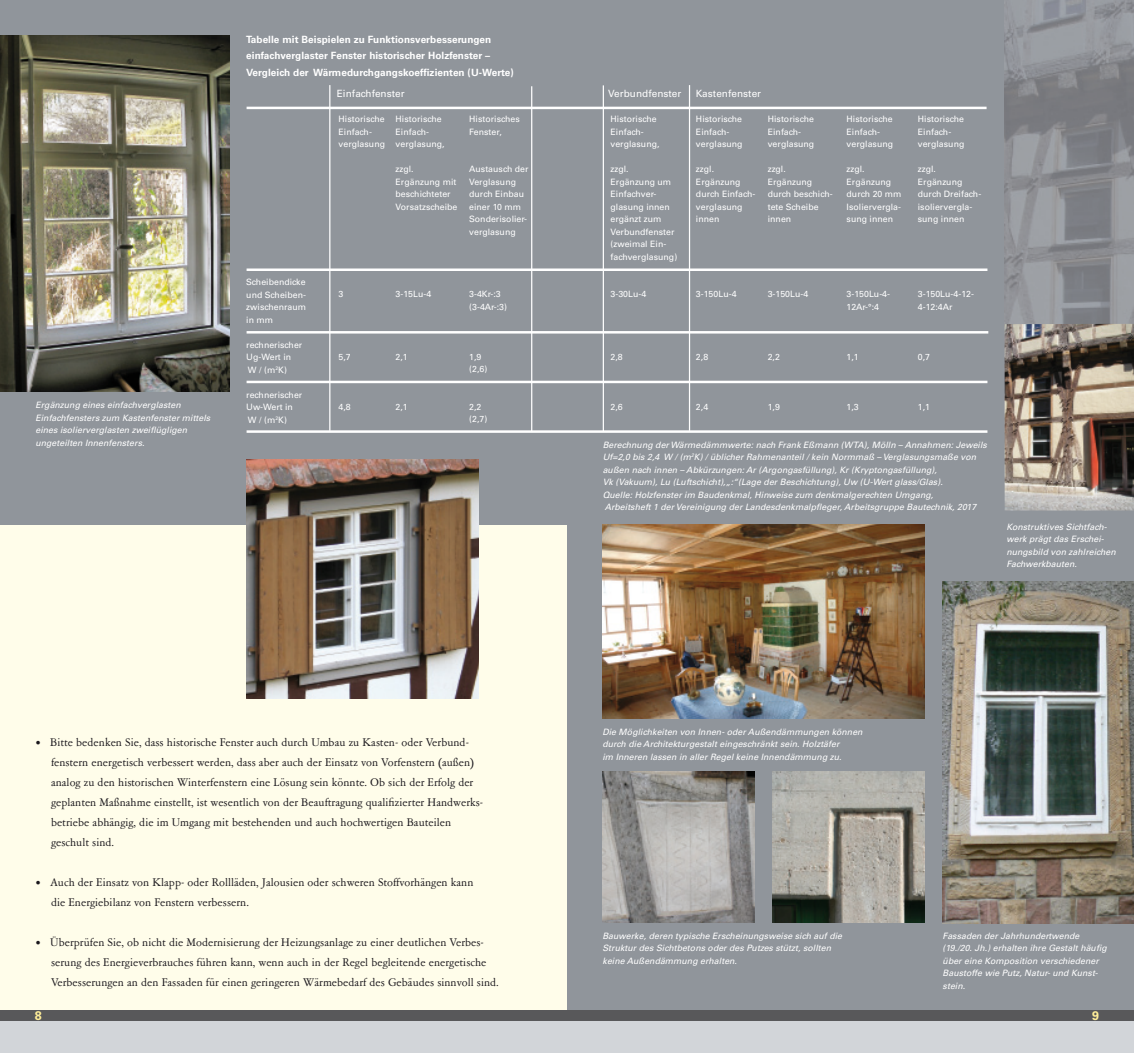
<style>
.page{position:relative;width:1134px;height:1053px;background:#fff}
.page>*{position:absolute;margin:0;border:0;box-sizing:border-box;transform-origin:0 0}
.t1{font:12.5px/20px "Garamont Amst SB";letter-spacing:.005em;color:#1a171c}
.t2{font:700 12.5px "Univers";color:#fe9}
.t3{font:700 10px/16.2px "Univers";letter-spacing:.005em;color:#fff}
.t4{font:10px "Univers";letter-spacing:.005em;color:#fff}
.t5{font:italic 8.75px/12.5px "Univers";letter-spacing:.005em;color:#fff}
.t6{font:8.75px/12.5px "Univers";letter-spacing:.005em;color:#fff}
</style>
<div class="page">
<div style="left:0;top:524px;width:1134px;height:528px;background:#fffdea"></div>
<div style="left:0;top:0;width:1134px;height:524px;background:#90959b"></div>
<div style="left:567px;top:0;width:567px;height:1052px;background:#90959b"></div>
<div style="left:0;top:1010px;width:1134px;height:42px;background:#d2d5d9"></div>
<div style="left:0;top:1010px;width:1134px;height:10px;background:#58585a"></div>
<img style="left:602px;top:524px;width:323px;height:195px">
<img style="left:0;top:35px;width:229px;height:357px">
<img style="left:772px;top:771px;width:153px;height:151px">
<img style="left:246px;top:460px;width:233px;height:238px">
<img style="left:602px;top:771px;width:153px;height:151px">
<img style="left:943px;top:581px;width:191px;height:342px">
<img style="left:1004px;top:0;width:130px;height:431px">
<hr style="left:247px;top:268px;width:740px;height:3px;background:#fff">
<hr style="left:247px;top:331px;width:741px;height:2px;background:#fff">
<hr style="left:247px;top:380px;width:740px;height:3px;background:#fff">
<hr style="left:247px;top:430px;width:740px;height:3px;background:#fff">
<hr style="left:247px;top:107px;width:739px;height:2px;background:#fff">
<hr style="left:531px;top:86px;width:1px;height:346px;background:#fff">
<hr style="left:689px;top:85px;width:1px;height:346px;background:#fff">
<hr style="left:329px;top:85px;width:1px;height:346px;background:#fff">
<hr style="left:603px;top:85px;width:1px;height:346px;background:#fff">
<img style="left:1005px;top:324px;width:129px;height:186px">
<p class="t5" style="left:35px;top:399px;width:176px">Ergänzung eines einfachverglasten Einfachfensters zum Kastenfenster mittels eines isolierverglasten zweiflügligen ungeteilten Innenfensters.</p>
<p class="t3" style="left:246px;top:32px;width:269px">Tabelle mit Beispielen zu Funktionsverbesserungen einfachverglaster Fenster historischer Holzfenster –<br>Vergleich der Wärmedurchgangskoeffizienten (U-Werte)</p>
<p class="t6" style="left:246px;top:276px;width:61px;text-align:justify">Scheibendicke und Scheiben&shy;zwischenraum in mm</p>
<p class="t6" style="left:246px;top:338px;width:58px">rechnerischer<br>Ug-Wert in<br>W / (m<sup>2</sup>K)</p>
<p class="t6" style="left:246px;top:388px;width:58px">rechnerischer<br>Uw-Wert in<br>W / (m<sup>2</sup>K)</p>
<p class="t4" style="left:337px;top:87px;width:69px">Einfachfenster</p>
<p class="t4" style="left:608px;top:87px;width:75px">Verbundfenster</p>
<p class="t4" style="left:696px;top:87px;width:67px">Kastenfenster</p>
<p class="t6" style="left:396px;top:113px;width:51px">Historische<br>Einfach&shy;verglasung,</p>
<p class="t6" style="left:396px;top:163px;width:63px">zzgl.<br>Ergänzung mit beschichteter<br>Vorsatzscheibe</p>
<p class="t6" style="left:338px;top:113px;width:48px">Historische<br>Einfach&shy;verglasung</p>
<p class="t6" style="left:610px;top:113px;width:51px">Historische<br>Einfach&shy;verglasung,</p>
<p class="t6" style="left:610px;top:163px;width:68px">zzgl.<br>Ergänzung um<br>Einfachver&shy;glasung innen ergänzt zum<br>Verbundfenster (zweimal Ein&shy;fachverglasung)</p>
<p class="t6" style="left:610px;top:288px;width:37px">3-30Lu-4</p>
<p class="t6" style="left:696px;top:113px;width:48px">Historische<br>Einfach&shy;verglasung</p>
<p class="t6" style="left:696px;top:163px;width:61px">zzgl.<br>Ergänzung durch Einfach&shy;verglasung innen</p>
<p class="t6" style="left:768px;top:113px;width:48px">Historische<br>Einfach&shy;verglasung</p>
<p class="t6" style="left:768px;top:163px;width:66px">zzgl.<br>Ergänzung durch beschich&shy;tete Scheibe innen</p>
<p class="t6" style="left:469px;top:113px;width:52px">Historisches<br>Fenster,</p>
<p class="t6" style="left:469px;top:163px;width:61px">Austausch der<br>Verglasung durch Einbau einer 10 mm<br>Sonderisolier&shy;verglasung</p>
<p class="t6" style="left:396px;top:288px;width:37px">3-15Lu-4</p>
<p class="t6" style="left:696px;top:288px;width:42px">3-150Lu-4</p>
<p class="t6" style="left:768px;top:288px;width:42px">3-150Lu-4</p>
<p class="t6" style="left:469px;top:288px;width:39px">3-4Kr-:3 (3-4Ar-:3)</p>
<p class="t6" style="left:338px;top:288px;width:6px">3</p>
<p class="t6" style="left:846px;top:113px;width:48px">Historische<br>Einfach&shy;verglasung</p>
<p class="t6" style="left:846px;top:163px;width:56px">zzgl.<br>Ergänzung durch 20 mm<br>Isoliervergla&shy;sung innen</p>
<p class="t6" style="left:846px;top:288px;width:45px">3-150Lu-4-<br>12Ar-°:4</p>
<p class="t6" style="left:918px;top:113px;width:48px">Historische<br>Einfach&shy;verglasung</p>
<p class="t6" style="left:918px;top:163px;width:65px">zzgl.<br>Ergänzung durch Dreifach&shy;isoliervergla&shy;sung innen</p>
<p class="t6" style="left:918px;top:288px;width:58px">3-150Lu-4-12-<br>4-12:4Ar</p>
<p class="t6" style="left:338px;top:350px;width:14px">5,7</p>
<p class="t6" style="left:338px;top:400px;width:14px">4,8</p>
<p class="t6" style="left:396px;top:350px;width:14px">2,1</p>
<p class="t6" style="left:396px;top:400px;width:14px">2,1</p>
<p class="t6" style="left:469px;top:350px;width:20px">1,9 (2,6)</p>
<p class="t6" style="left:469px;top:400px;width:20px">2,2 (2,7)</p>
<p class="t6" style="left:610px;top:350px;width:14px">2,8</p>
<p class="t6" style="left:610px;top:400px;width:14px">2,6</p>
<p class="t6" style="left:696px;top:350px;width:14px">2,8</p>
<p class="t6" style="left:696px;top:400px;width:14px">2,4</p>
<p class="t6" style="left:768px;top:350px;width:14px">2,2</p>
<p class="t6" style="left:768px;top:400px;width:14px">1,9</p>
<p class="t6" style="left:846px;top:350px;width:14px">1,1</p>
<p class="t6" style="left:846px;top:400px;width:14px">1,3</p>
<p class="t6" style="left:918px;top:350px;width:14px">0,7</p>
<p class="t6" style="left:918px;top:400px;width:14px">1,1</p>
<p class="t5" style="left:603px;top:438px;width:386px">Berechnung der Wärmedämmwerte: nach Frank Eßmann (WTA), Mölln – Annahmen: Jeweils Uf=2,0 bis 2,4 W / (m<sup>2</sup>K) / üblicher Rahmenanteil / kein Normmaß – Verglasungsmaße von außen nach innen – Abkürzungen: Ar (Argongasfüllung), Kr (Kryptongasfüllung),<br>Vk (Vakuum), Lu (Luftschicht),„:“(Lage der Beschichtung), Uw (U-Wert glass/Glas).<br>Quelle: Holzfenster im Baudenkmal, Hinweise zum denkmalgerechten Umgang,<br>Arbeitsheft 1 der Vereinigung der Landesdenkmalpfleger, Arbeitsgruppe Bautechnik, 2017</p>
<p class="t5" style="left:1006px;top:520px;width:111px">Konstruktives Sichtfach&shy;werk prägt das Erschei&shy;nungsbild von zahlreichen<br>Fachwerkbauten.</p>
<p class="t1" style="left:51px;top:732px;width:434px;text-indent:-16px">• Bitte bedenken Sie, dass historische Fenster auch durch Umbau zu Kasten- oder Verbund&shy;fenstern energetisch verbessert werden, dass aber auch der Einsatz von Vorfenstern (außen) analog zu den historischen Winterfenstern eine Lösung sein könnte. Ob sich der Erfolg der geplanten Maßnahme einstellt, ist wesentlich von der Beauftragung qualifizierter Handwerks&shy;betriebe abhängig, die im Umgang mit bestehenden und auch hochwertigen Bauteilen geschult sind.</p>
<h1 class="t1" style="left:51px;top:872px;width:424px;text-indent:-16px">• Auch der Einsatz von Klapp- oder Rollläden, Jalousien oder schweren Stoffvorhängen kann die Energiebilanz von Fenstern verbessern.</h1>
<p class="t1" style="left:51px;top:932px;width:449px;text-indent:-16px">• Überprüfen Sie, ob nicht die Modernisierung der Heizungsanlage zu einer deutlichen Verbes&shy;serung des Energieverbrauches führen kann, wenn auch in der Regel begleitende energetische<br>Verbesserungen an den Fassaden für einen geringeren Wärmebedarf des Gebäudes sinnvoll sind.</p>
<h1 class="t2" style="left:35px;top:1008px;width:8px">8</h1>
<p class="t5" style="left:602px;top:725px;width:262px">Die Möglichkeiten von Innen- oder Außendämmungen können durch die Architekturgestalt eingeschränkt sein. Holztäfer<br>im Inneren lassen in aller Regel keine Innendämmung zu.</p>
<p class="t5" style="left:602px;top:929px;width:241px">Bauwerke, deren typische Erscheinungsweise sich auf die<br>Struktur des Sichtbetons oder des Putzes stützt, sollten keine Außendämmung erhalten.</p>
<p class="t5" style="left:943px;top:929px;width:166px">Fassaden der Jahrhundertwende (19./20. Jh.) erhalten ihre Gestalt häufig über eine Komposition verschiedener<br>Baustoffe wie Putz, Natur- und Kunst&shy;stein.</p>
<h1 class="t2" style="left:1092px;top:1008px;width:8px">9</h1>
</div>
